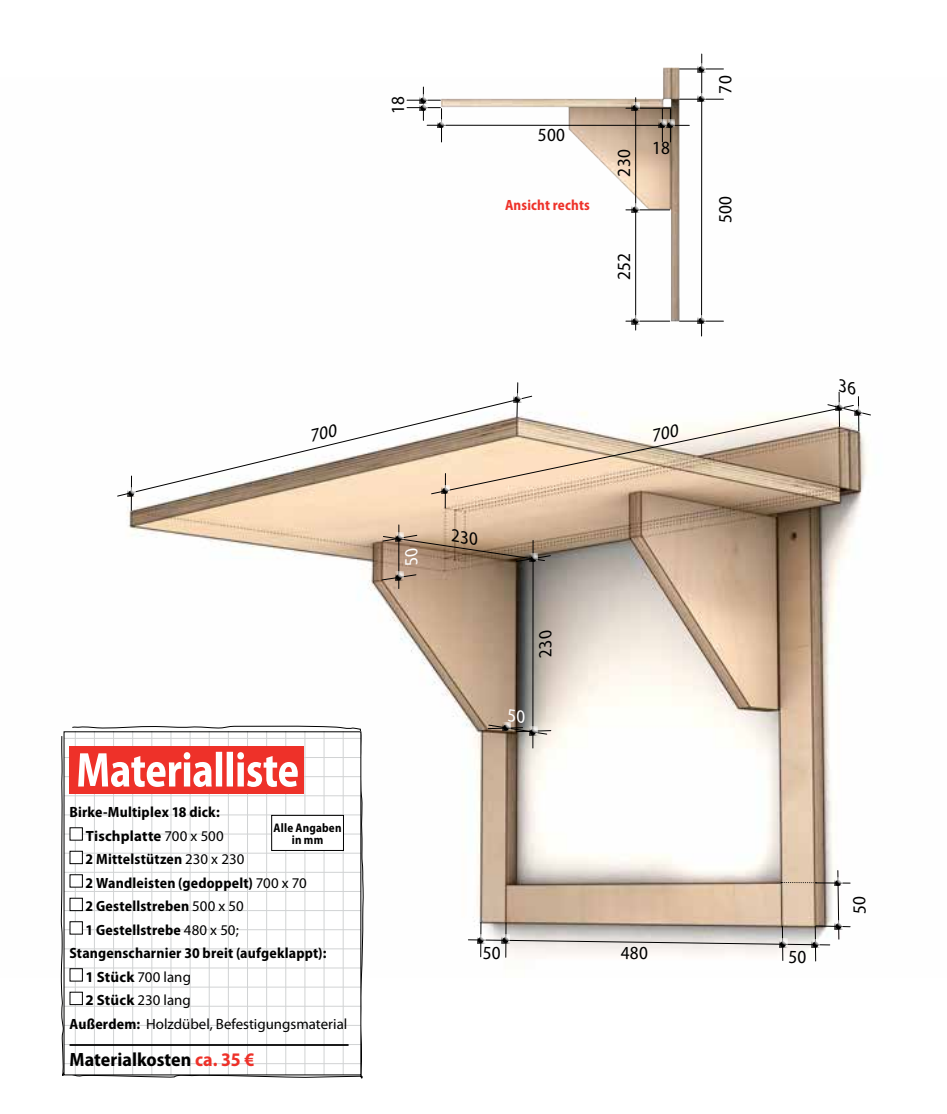
<style>
.page{position:relative;width:947px;height:1114px;background:#fff}
.page>*{position:absolute;margin:0;border:0;box-sizing:border-box;transform-origin:0 0}
.t1{font:700 semi-condensed 19.25px "Myriad Pro";color:#000}
.t2{font:semi-condensed 18.72px "Myriad Pro";letter-spacing:.015em;color:#000}
.t3{font:italic semi-condensed 18.72px "Myriad Pro";color:#000}
.t4{font:italic semi-condensed 18.72px "Myriad Pro";color:#fff}
.t5{font:700 semi-condensed 14.88px "Myriad Pro";letter-spacing:.015em;color:#000}
.t6{font:14.88px "Myriad Pro";color:#000}
.t7{font:700 14.88px "Myriad Pro";letter-spacing:.01em;color:#000}
.t8{font:700 semi-condensed 14.88px "Myriad Pro";letter-spacing:.015em;color:#ee3129;scale:.95 1}
.t9{font:700 semi-condensed 12.42px/11.9px "Myriad Pro";letter-spacing:.015em;color:#000;text-align:center;scale:.95 1}
.s1{font-weight:400}
.s2{font-weight:400;font-stretch:normal}
.s3{font-weight:700}
.s4{font-weight:700;font-stretch:semi-condensed}
.s5{color:#ee3129}
</style>
<div class="page">
<img style="left:126px;top:495px;width:735px;height:374px">
<img style="left:406px;top:53px;width:318px;height:284px">
<hr style="left:445px;top:473px;width:1px;height:35px;background:#000">
<hr style="left:398px;top:525px;width:1px;height:63px;background:#000">
<hr style="left:131px;top:476px;width:1px;height:34px;background:#000">
<hr style="left:532px;top:540px;width:1px;height:208px;background:#000">
<hr style="left:679px;top:69px;width:44px;height:1px;background:#000">
<hr style="left:679px;top:99px;width:44px;height:1px;background:#000">
<hr style="left:626px;top:321px;width:43px;height:1px;background:#000">
<hr style="left:626px;top:209px;width:43px;height:1px;background:#000">
<hr style="left:626px;top:108px;width:43px;height:1px;background:#000">
<hr style="left:427px;top:125px;width:262px;height:1px;background:#000">
<hr style="left:701px;top:54px;width:1px;height:282px;background:#000">
<hr style="left:662px;top:109px;width:1px;height:33px;background:#000">
<hr style="left:635px;top:98px;width:1px;height:232px;background:#000">
<hr style="left:670px;top:109px;width:1px;height:33px;background:#000">
<hr style="left:441px;top:109px;width:1px;height:33px;background:#000">
<hr style="left:423px;top:87px;width:1px;height:33px;background:#000">
<hr style="left:407px;top:100px;width:33px;height:1px;background:#000">
<hr style="left:407px;top:107px;width:33px;height:1px;background:#000">
<hr style="left:679px;top:321px;width:44px;height:1px;background:#000">
<svg style="left:117px;top:420px;width:415px;height:77px"></svg>
<svg style="left:381px;top:574px;width:36px;height:7px"></svg>
<svg style="left:394px;top:571px;width:9px;height:2px"></svg>
<div style="left:394px;top:573px;width:9px;height:7px;background:#000;opacity:.75"></div>
<svg style="left:697px;top:63px;width:9px;height:2px"></svg>
<div style="left:697px;top:65px;width:9px;height:7px;background:#000;opacity:.75"></div>
<svg style="left:667px;top:119px;width:8px;height:2px"></svg>
<div style="left:666px;top:121px;width:9px;height:7px;background:#000;opacity:.75"></div>
<svg style="left:631px;top:315px;width:9px;height:2px"></svg>
<div style="left:631px;top:317px;width:9px;height:7px;background:#000;opacity:.75"></div>
<svg style="left:631px;top:203px;width:9px;height:2px"></svg>
<div style="left:631px;top:205px;width:9px;height:7px;background:#000;opacity:.75"></div>
<svg style="left:631px;top:102px;width:9px;height:2px"></svg>
<div style="left:631px;top:104px;width:9px;height:7px;background:#000;opacity:.75"></div>
<svg style="left:667px;top:122px;width:6px;height:6px"></svg>
<svg style="left:658px;top:119px;width:9px;height:2px"></svg>
<div style="left:658px;top:121px;width:9px;height:7px;background:#000;opacity:.75"></div>
<svg style="left:437px;top:119px;width:8px;height:2px"></svg>
<div style="left:437px;top:121px;width:8px;height:7px;background:#000;opacity:.75"></div>
<div style="left:419px;top:102px;width:9px;height:9px;background:#dcdcdc"></div>
<div style="left:419px;top:104px;width:9px;height:7px;background:#000;opacity:.75"></div>
<svg style="left:420px;top:103px;width:6px;height:8px"></svg>
<svg style="left:419px;top:94px;width:9px;height:2px"></svg>
<div style="left:419px;top:96px;width:9px;height:7px;background:#000;opacity:.75"></div>
<svg style="left:697px;top:93px;width:9px;height:2px"></svg>
<div style="left:697px;top:95px;width:9px;height:7px;background:#000;opacity:.75"></div>
<div style="left:697px;top:315px;width:9px;height:8px;background:#fff"></div>
<div style="left:697px;top:316px;width:9px;height:7px;background:#000;opacity:.75"></div>
<div style="left:127px;top:487px;width:9px;height:9px;background:#fff"></div>
<div style="left:127px;top:489px;width:9px;height:7px;background:#000;opacity:.75"></div>
<svg style="left:60px;top:695px;width:304px;height:384px"></svg>
<div style="left:64px;top:731px;width:297px;height:343px;background:#fff"></div>
<hr style="left:75px;top:731px;width:1px;height:343px;background:#d1d3d4">
<hr style="left:94px;top:731px;width:1px;height:343px;background:#d1d3d4">
<hr style="left:113px;top:731px;width:1px;height:343px;background:#d1d3d4">
<hr style="left:132px;top:731px;width:1px;height:343px;background:#d1d3d4">
<hr style="left:151px;top:731px;width:1px;height:343px;background:#d1d3d4">
<hr style="left:171px;top:731px;width:1px;height:343px;background:#d1d3d4">
<hr style="left:190px;top:731px;width:1px;height:343px;background:#d1d3d4">
<hr style="left:209px;top:731px;width:1px;height:343px;background:#d1d3d4">
<hr style="left:228px;top:731px;width:1px;height:343px;background:#d1d3d4">
<hr style="left:247px;top:731px;width:1px;height:343px;background:#d1d3d4">
<hr style="left:266px;top:731px;width:1px;height:343px;background:#d1d3d4">
<hr style="left:285px;top:731px;width:1px;height:343px;background:#d1d3d4">
<hr style="left:304px;top:731px;width:1px;height:343px;background:#d1d3d4">
<hr style="left:324px;top:731px;width:1px;height:343px;background:#d1d3d4">
<hr style="left:343px;top:731px;width:1px;height:343px;background:#d1d3d4">
<hr style="left:64px;top:1063px;width:297px;height:1px;background:#d1d3d4">
<hr style="left:64px;top:1044px;width:297px;height:1px;background:#d1d3d4">
<hr style="left:64px;top:1025px;width:297px;height:1px;background:#d1d3d4">
<hr style="left:64px;top:1005px;width:297px;height:1px;background:#d1d3d4">
<hr style="left:64px;top:986px;width:297px;height:1px;background:#d1d3d4">
<hr style="left:64px;top:967px;width:297px;height:1px;background:#d1d3d4">
<hr style="left:64px;top:948px;width:297px;height:1px;background:#d1d3d4">
<hr style="left:64px;top:929px;width:297px;height:1px;background:#d1d3d4">
<hr style="left:64px;top:910px;width:297px;height:1px;background:#d1d3d4">
<hr style="left:64px;top:891px;width:297px;height:1px;background:#d1d3d4">
<hr style="left:64px;top:872px;width:297px;height:1px;background:#d1d3d4">
<hr style="left:64px;top:852px;width:297px;height:1px;background:#d1d3d4">
<hr style="left:64px;top:833px;width:297px;height:1px;background:#d1d3d4">
<hr style="left:64px;top:814px;width:297px;height:1px;background:#d1d3d4">
<hr style="left:64px;top:795px;width:297px;height:1px;background:#d1d3d4">
<hr style="left:64px;top:776px;width:297px;height:1px;background:#d1d3d4">
<hr style="left:64px;top:757px;width:297px;height:1px;background:#d1d3d4">
<hr style="left:64px;top:738px;width:297px;height:1px;background:#d1d3d4">
<div style="left:70px;top:745px;width:234px;height:48px;background:#ee3129"></div>
<svg style="left:78px;top:751px;width:220px;height:36px"></svg>
<hr style="left:70px;top:1044px;width:278px;height:1px;background:#000">
<div style="left:70px;top:827px;width:13px;height:13px;background:#fff;border:1px solid #000"></div>
<div style="left:70px;top:850px;width:13px;height:14px;background:#fff;border:1px solid #000"></div>
<div style="left:70px;top:874px;width:13px;height:13px;background:#fff;border:1px solid #000"></div>
<div style="left:70px;top:897px;width:13px;height:14px;background:#fff;border:1px solid #000"></div>
<div style="left:70px;top:921px;width:13px;height:13px;background:#fff;border:1px solid #000"></div>
<div style="left:70px;top:968px;width:13px;height:13px;background:#fff;border:1px solid #000"></div>
<div style="left:70px;top:991px;width:13px;height:14px;background:#fff;border:1px solid #000"></div>
<div style="left:272px;top:815px;width:71px;height:35px;background:#fff"></div>
<div style="left:271px;top:815px;width:73px;height:35px;border:1px solid #000"></div>
<svg style="left:311px;top:423px;width:25px;height:19px"></svg>
<svg style="left:468px;top:869px;width:383px;height:93px"></svg>
<svg style="left:430px;top:382px;width:441px;height:113px"></svg>
<svg style="left:382px;top:529px;width:169px;height:33px;background:#a68a71"></svg>
<svg style="left:487px;top:708px;width:64px;height:27px;background:#9c8f82"></svg>
<p class="t2" style="left:387px;top:114px;width:19px;rotate:-90deg">18</p>
<p class="t2" style="left:538px;top:125px;width:29px">500</p>
<p class="t8" style="left:505px;top:197px;width:91px">Ansicht rechts</p>
<p class="t2" style="left:614px;top:176px;width:29px;rotate:-90deg">230</p>
<p class="t2" style="left:652px;top:138px;width:19px">18</p>
<p class="t2" style="left:614px;top:280px;width:29px;rotate:-90deg">252</p>
<p class="t2" style="left:715px;top:94px;width:19px;rotate:-90deg">70</p>
<p class="t2" style="left:715px;top:223px;width:29px;rotate:-90deg">500</p>
<p class="t4" style="left:401px;top:565px;width:23px;rotate:-90deg">50</p>
<p class="t5" style="left:70px;top:803px;width:152px">Birke-Multiplex 18 dick:</p>
<p class="t7" style="left:86px;top:827px;width:139px">Tischplatte <span class="s1">700 x 500</span></p>
<p class="t5" style="left:86px;top:850px;width:160px">2 Mittelstützen <span class="s2">230 x 230</span></p>
<p class="t5" style="left:86px;top:874px;width:223px">2 Wandleisten (gedoppelt) <span class="s2">700 x 70</span></p>
<p class="t5" style="left:86px;top:897px;width:160px">2 Gestellstreben <span class="s2">500 x 50</span></p>
<p class="t5" style="left:86px;top:921px;width:155px">1 Gestellstrebe <span class="s2">480 x 50;</span></p>
<p class="t5" style="left:70px;top:944px;width:258px">Stangenscharnier 30 breit (aufgeklappt):</p>
<p class="t6" style="left:86px;top:968px;width:107px"><span class="s3">1 Stück</span> 700 lang</p>
<p class="t6" style="left:86px;top:991px;width:107px"><span class="s3">2 Stück</span> 230 lang</p>
<p class="t6" style="left:70px;top:1015px;width:279px"><span class="s4">Außerdem:</span> Holzdübel, Befestigungsmaterial</p>
<p class="t1" style="left:70px;top:1048px;width:186px">Materialkosten <span class="s5">ca. 35 €</span></p>
<p class="t9" style="left:273px;top:821px;width:73px">Alle Angaben in mm</p>
<p class="t3" style="left:535px;top:656px;width:32px;rotate:-90deg">230</p>
</div>
